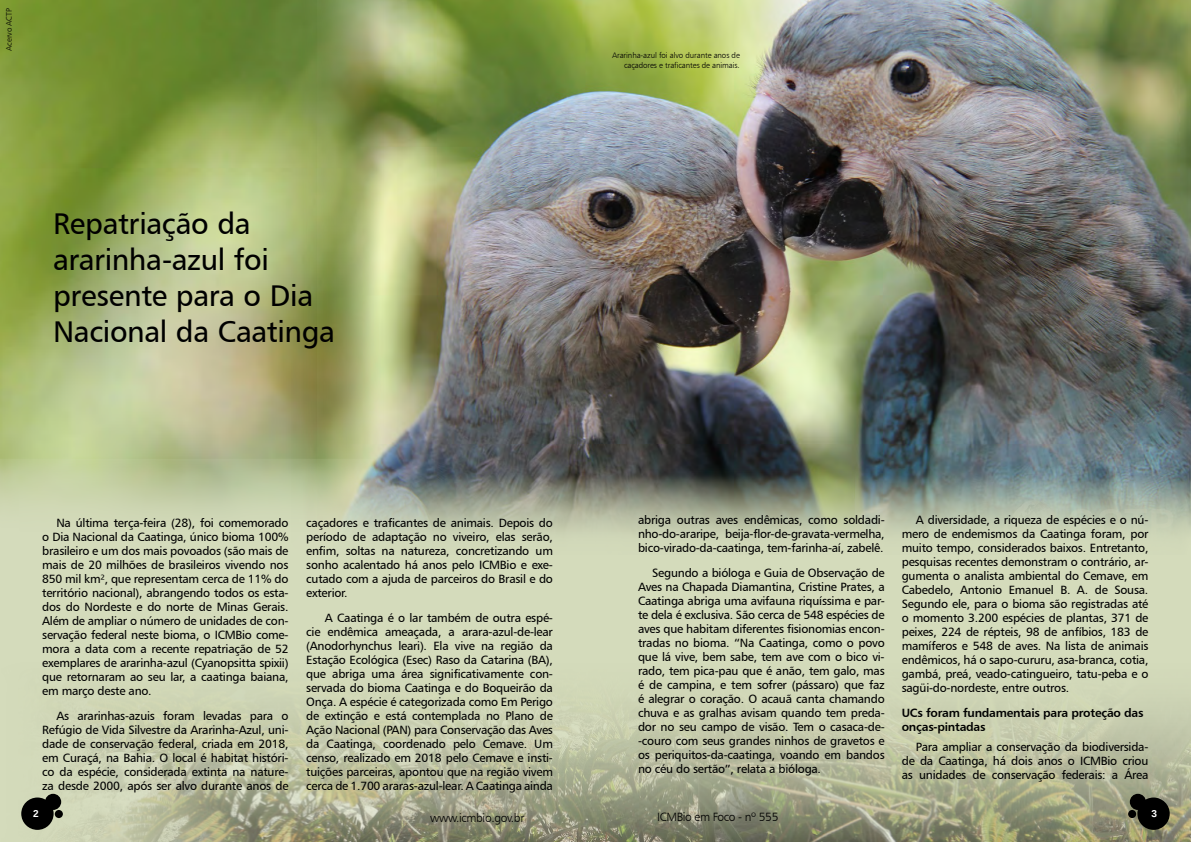
<style>
.page{position:relative;width:1191px;height:842px;background:#fff}
.page>*{position:absolute;margin:0;border:0;box-sizing:border-box;transform-origin:0 0}
.t1{font:30px/36px "Humanist 777 BT Roman B";letter-spacing:-.015em;color:#000}
.t2{font:12px/14px "Humanist 777 BT Roman B";letter-spacing:-.02em;color:#000;text-align:justify}
.t3{font:12px/14px "Humanist 777 BT Bold B";letter-spacing:-.02em;color:#000}
.t4{font:12px "Humanist 777 BT Light B";letter-spacing:-.03em;color:#000}
.t5{font:700 10px "Liberation Sans";color:#fff}
.t6{font:8px/10px "Humanist 777 BT Light B";letter-spacing:-.01em;color:#000;text-align:right}
</style>
<div class="page">
<div style="left:0;top:537px;width:1191px;height:105px;background:#d4dbbb"></div>
<img style="left:0;top:0;width:288px;height:537px">
<img style="left:0;top:642px;width:1191px;height:200px">
<div style="left:1137px;top:797px;width:32px;height:33px;background:#000;border-radius:50%"></div>
<div style="left:1129px;top:794px;width:17px;height:16px;background:#000;border-radius:50%"></div>
<div style="left:1128px;top:810px;width:8px;height:8px;background:#000;border-radius:50%"></div>
<div style="left:21px;top:797px;width:33px;height:33px;background:#000;border-radius:50%"></div>
<div style="left:45px;top:794px;width:16px;height:16px;background:#000;border-radius:50%"></div>
<div style="left:55px;top:810px;width:8px;height:8px;background:#000;border-radius:50%"></div>
<img style="left:288px;top:0;width:903px;height:555px">
<p class="t6" style="left:4px;top:51px;width:44px;rotate:-90deg">Acervo ACTP</p>
<h1 class="t1" style="left:53px;top:204px;width:283px">Repatriação da ararinha-azul foi presente para o Dia<br>Nacional da Caatinga</h1>
<p class="t6" style="left:612px;top:50px;width:129px">Ararinha-azul foi alvo durante anos de caçadores e traficantes de animais.</p>
<p class="t2" style="left:42px;top:515px;width:248px;text-indent:14px">Na última terça-feira (28), foi comemorado o Dia Nacional da Caatinga, único bioma 100% brasileiro e um dos mais povoados (são mais de mais de 20 milhões de brasileiros vivendo nos 850 mil km², que representam cerca de 11% do território nacional), abrangendo todos os esta&shy;dos do Nordeste e do norte de Minas Gerais.<br>Além de ampliar o número de unidades de con&shy;servação federal neste bioma, o ICMBio come&shy;mora a data com a recente repatriação de 52 exemplares de ararinha-azul (Cyanopsitta spixii) que retornaram ao seu lar, a caatinga baiana, em março deste ano.</p>
<p class="t2" style="left:42px;top:708px;width:248px;text-indent:14px">As ararinhas-azuis foram levadas para o Refúgio de Vida Silvestre da Ararinha-Azul, uni&shy;dade de conservação federal, criada em 2018, em Curaçá, na Bahia. O local é habitat históri&shy;co da espécie, considerada extinta na nature&shy;za desde 2000, após ser alvo durante anos de</p>
<p class="t2" style="left:306px;top:515px;width:248px">caçadores e traficantes de animais. Depois do período de adaptação no viveiro, elas serão, enfim, soltas na natureza, concretizando um sonho acalentado há anos pelo ICMBio e exe&shy;cutado com a ajuda de parceiros do Brasil e do exterior.</p>
<p class="t2" style="left:306px;top:610px;width:248px;text-indent:19px">A Caatinga é o lar também de outra espé&shy;cie endêmica ameaçada, a arara-azul-de-lear (Anodorhynchus leari). Ela vive na região da Estação Ecológica (Esec) Raso da Catarina (BA), que abriga uma área significativamente con&shy;servada do bioma Caatinga e do Boqueirão da Onça. A espécie é categorizada como Em Perigo de extinção e está contemplada no Plano de Ação Nacional (PAN) para Conservação das Aves da Caatinga, coordenado pelo Cemave. Um censo, realizado em 2018 pelo Cemave e insti&shy;tuições parceiras, apontou que na região vivem cerca de 1.700 araras-azul-lear. A Caatinga ainda</p>
<p class="t2" style="left:638px;top:512px;width:248px">abriga outras aves endêmicas, como soldadi&shy;nho-do-araripe, beija-flor-de-gravata-vermelha, bico-virado-da-caatinga, tem-farinha-aí, zabelê.</p>
<p class="t2" style="left:638px;top:566px;width:248px;text-indent:14px">Segundo a bióloga e Guia de Observação de Aves na Chapada Diamantina, Cristine Prates, a Caatinga abriga uma avifauna riquíssima e par&shy;te dela é exclusiva. São cerca de 548 espécies de aves que habitam diferentes fisionomias encon&shy;tradas no bioma. “Na Caatinga, como o povo que lá vive, bem sabe, tem ave com o bico vi&shy;rado, tem pica-pau que é anão, tem galo, mas é de campina, e tem sofrer (pássaro) que faz é alegrar o coração. O acauã canta chamando chuva e as gralhas avisam quando tem preda&shy;dor no seu campo de visão. Tem o casaca-de--couro com seus grandes ninhos de gravetos e os periquitos-da-caatinga, voando em bandos no céu do sertão”, relata a bióloga.</p>
<p class="t2" style="left:901px;top:512px;width:248px;text-indent:14px">A diversidade, a riqueza de espécies e o nú&shy;mero de endemismos da Caatinga foram, por muito tempo, considerados baixos. Entretanto, pesquisas recentes demonstram o contrário, ar&shy;gumenta o analista ambiental do Cemave, em Cabedelo, Antonio Emanuel B. A. de Sousa.<br>Segundo ele, para o bioma são registradas até o momento 3.200 espécies de plantas, 371 de peixes, 224 de répteis, 98 de anfíbios, 183 de mamíferos e 548 de aves. Na lista de animais endêmicos, há o sapo-cururu, asa-branca, cotia, gambá, preá, veado-catingueiro, tatu-peba e o sagüi-do-nordeste, entre outros.</p>
<p class="t3" style="left:901px;top:706px;width:243px">UCs foram fundamentais para proteção das onças-pintadas</p>
<p class="t2" style="left:901px;top:739px;width:248px;text-indent:14px">Para ampliar a conservação da biodiversida&shy;de da Caatinga, há dois anos o ICMBio criou as unidades de conservação federais: a Área</p>
<p class="t5" style="left:33px;top:807px;width:7px">2</p>
<p class="t4" style="left:430px;top:810px;width:96px">www.icmbio.gov.br</p>
<p class="t5" style="left:1151px;top:807px;width:7px">3</p>
<p class="t4" style="left:657px;top:810px;width:123px">ICMBio em Foco - nº 555</p>
</div>
